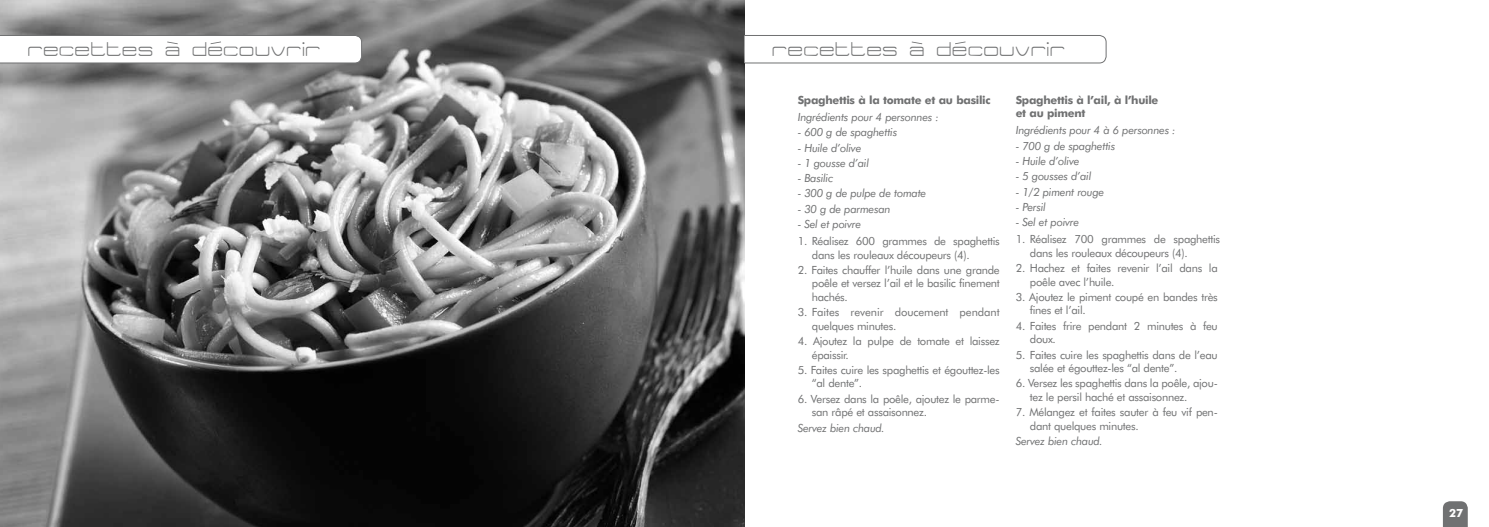
<style>
.page{position:relative;width:1489px;height:527px;background:#fff}
.page>*{position:absolute;margin:0;border:0;box-sizing:border-box;transform-origin:0 0}
.t1{font:22.5px "Tidy Curve TV";color:#707172}
.t2{font:11.25px/13.5px "Futura BT";letter-spacing:-.025em;color:#707172}
.t3{font:italic 11.25px "Futura BT";letter-spacing:-.025em;color:#707172}
.t4{font:700 11.25px/13.5px "Futura BT";letter-spacing:-.025em;color:#707172}
.t5{font:11.25px/13.5px "Futura BT";letter-spacing:-.005em;color:#707172}
.t6{font:700 11.25px "Futura BT";color:#fff}
</style>
<div class="page">
<img style="left:0;top:0;width:744px;height:526px">
<svg style="left:1442px;top:501px;width:25px;height:25px"></svg>
<svg style="left:0;top:34px;width:362px;height:30px"></svg>
<svg style="left:743px;top:34px;width:363px;height:30px"></svg>
<h1 class="t1" style="left:28px;top:38px;width:295px">recettes a decouvrir</h1>
<h1 class="t1" style="left:772px;top:38px;width:295px">recettes a decouvrir</h1>
<p class="t4" style="left:797px;top:93px;width:194px">Spaghettis à la tomate et au basilic</p>
<p class="t3" style="left:797px;top:110px;width:143px">Ingrédients pour 4 personnes :</p>
<p class="t3" style="left:797px;top:125px;width:101px">- 600 g de spaghettis</p>
<p class="t3" style="left:797px;top:141px;width:65px">- Huile d’olive</p>
<p class="t3" style="left:797px;top:156px;width:73px">- 1 gousse d’ail</p>
<p class="t3" style="left:797px;top:171px;width:37px">- Basilic</p>
<p class="t3" style="left:797px;top:186px;width:130px">- 300 g de pulpe de tomate</p>
<p class="t3" style="left:797px;top:202px;width:94px">- 30 g de parmesan</p>
<p class="t3" style="left:797px;top:217px;width:65px">- Sel et poivre</p>
<p class="t2" style="left:811px;top:234px;width:189px;text-indent:-14px">1. Réalisez 600 grammes de spaghettis dans les rouleaux découpeurs (4).</p>
<p class="t2" style="left:811px;top:263px;width:189px;text-align:justify;text-indent:-14px">2. Faites chauffer l’huile dans une grande poêle et versez l’ail et le basilic finement hachés.</p>
<p class="t5" style="left:811px;top:305px;width:189px;text-indent:-14px">3. Faites revenir doucement pendant quelques minutes.</p>
<p class="t2" style="left:811px;top:334px;width:189px;text-indent:-14px">4. Ajoutez la pulpe de tomate et laissez épaissir.</p>
<p class="t2" style="left:811px;top:362px;width:189px;text-indent:-14px">5. Faites cuire les spaghettis et égouttez-les “al dente”.</p>
<p class="t2" style="left:811px;top:391px;width:189px;text-indent:-14px">6. Versez dans la poêle, ajoutez le parme&shy;san râpé et assaisonnez.</p>
<p class="t3" style="left:797px;top:420px;width:89px">Servez bien chaud.</p>
<p class="t4" style="left:1015px;top:93px;width:144px">Spaghettis à l’ail, à l’huile et au piment</p>
<p class="t3" style="left:1015px;top:123px;width:161px">Ingrédients pour 4 à 6 personnes :</p>
<p class="t3" style="left:1015px;top:139px;width:101px">- 700 g de spaghettis</p>
<p class="t3" style="left:1015px;top:154px;width:65px">- Huile d’olive</p>
<p class="t3" style="left:1015px;top:169px;width:77px">- 5 gousses d’ail</p>
<p class="t3" style="left:1015px;top:185px;width:90px">- 1/2 piment rouge</p>
<p class="t3" style="left:1015px;top:200px;width:32px">- Persil</p>
<p class="t3" style="left:1015px;top:215px;width:65px">- Sel et poivre</p>
<p class="t2" style="left:1029px;top:232px;width:192px;text-indent:-14px">1. Réalisez 700 grammes de spaghettis dans les rouleaux découpeurs (4).</p>
<p class="t2" style="left:1029px;top:261px;width:189px;text-indent:-14px">2. Hachez et faites revenir l’ail dans la poêle avec l’huile.</p>
<p class="t2" style="left:1029px;top:290px;width:189px;text-indent:-14px">3. Ajoutez le piment coupé en bandes très fines et l’ail.</p>
<p class="t2" style="left:1029px;top:318px;width:189px;text-indent:-14px">4. Faites frire pendant 2 minutes à feu doux.</p>
<p class="t2" style="left:1029px;top:347px;width:189px;text-indent:-14px">5. Faites cuire les spaghettis dans de l’eau salée et égouttez-les “al dente”.</p>
<p class="t2" style="left:1029px;top:376px;width:189px;text-indent:-14px">6. Versez les spaghettis dans la poêle, ajou&shy;tez le persil haché et assaisonnez.</p>
<p class="t2" style="left:1029px;top:405px;width:189px;text-indent:-14px">7. Mélangez et faites sauter à feu vif pen&shy;dant quelques minutes.</p>
<p class="t3" style="left:1015px;top:433px;width:89px">Servez bien chaud.</p>
<p class="t6" style="left:1448px;top:505px;width:16px">27</p>
</div>
